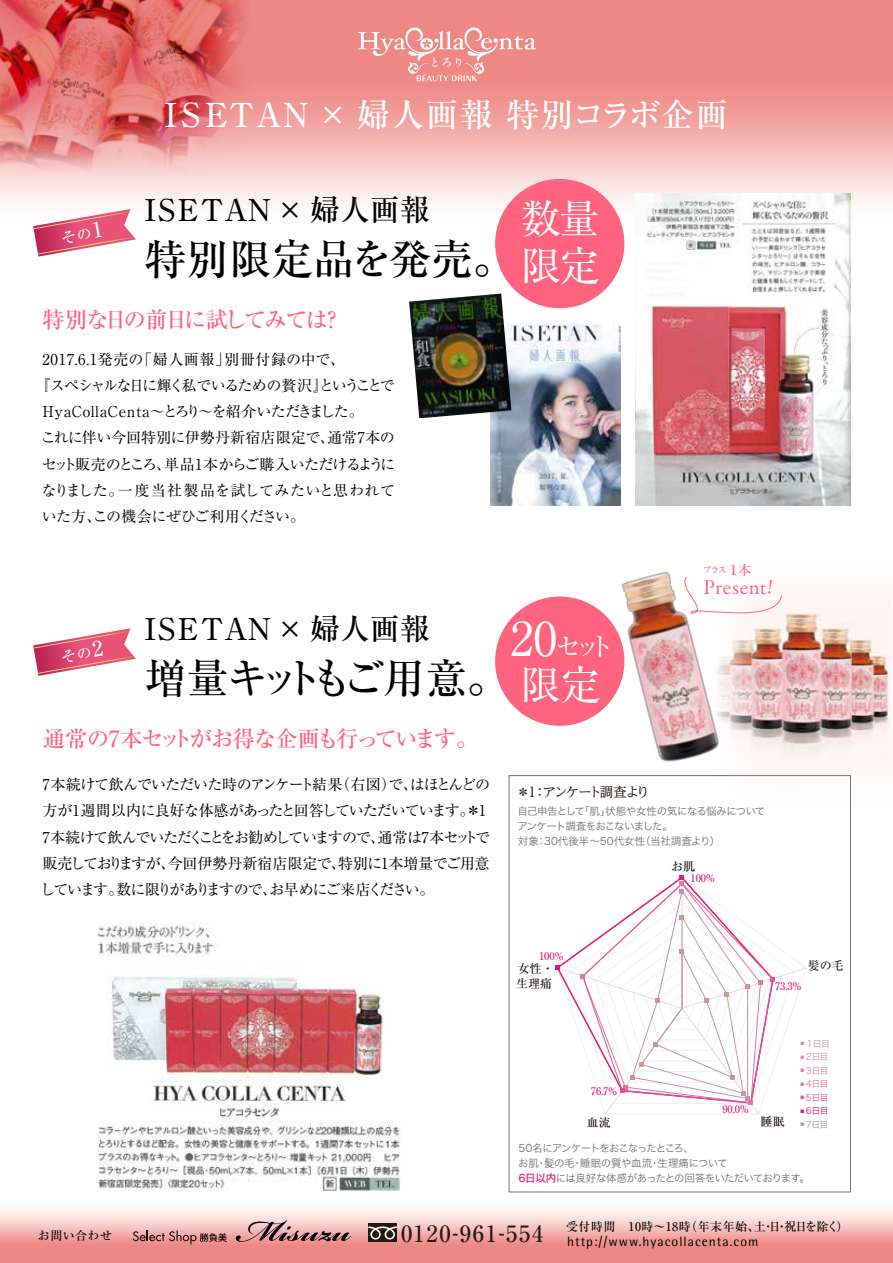
<style>
.page{position:relative;width:893px;height:1263px;background:#fff}
.page>*{position:absolute;margin:0;border:0;box-sizing:border-box;transform-origin:0 0}
.t1{font:500 42px "Ryumin Pro";letter-spacing:-.145em;color:#000}
.t2{font:500 42px "Ryumin Pro";color:#000}
.t3{font:40.5px/46.5px "Ryumin Pro";color:#fff}
.t4{font:500 33px "Ryumin Pro";letter-spacing:.04em;color:#fff}
.t5{font:500 30px "Ryumin Pro";color:#000}
.t6{font:25.5px "Ryumin Pro";color:#fff}
.t7{font:500 22.5px "Ryumin Pro";letter-spacing:-.095em;color:#ff637d}
.t8{font:500 22.5px "Ryumin Pro";letter-spacing:.075em;color:#231815}
.t9{font:20.85px "Adobe Garamond Pro";letter-spacing:.035em;color:#ff637d}
.t10{font:15px/26.2px "Ryumin Pro";letter-spacing:-.065em;color:#000}
.t11{font:15px "Ryumin Pro";letter-spacing:.04em;color:#000}
.t12{font:15px "Ryumin Pro";letter-spacing:-.115em;color:#000}
.t13{font:15px "Ryumin Pro";letter-spacing:-.08em;color:#000}
.t14{font:15px "Ryumin Pro";letter-spacing:.005em;color:#000}
.t15{font:15px "Ryumin Pro";letter-spacing:.025em;color:#000}
.t16{font:15px "Ryumin Pro";letter-spacing:-.045em;color:#000}
.t17{font:13.5px "Rotis Semi Sans";letter-spacing:.075em;color:#000}
.t18{font:13.5px "UD Reimin Pro";letter-spacing:-.13em;color:#231815}
.t19{font:500 12px "Ryumin Pro";letter-spacing:.04em;color:#000}
.t20{font:500 12px/15px "Ryumin Upr";color:#231815}
.t21{font:10.5px/15px "Hiragino Sans W3";letter-spacing:-.055em;color:#727171}
.t22{font:500 10.5px "Ryumin Upr";color:#e61673}
.t23{font:500 9px "Ryumin Pro";color:#ff637d}
.t24{font:9px "Hiragino Sans W3";color:#b59ca8}
.t25{font:9px "Hiragino Sans W3";color:#cb9c97}
.t26{font:9px "Hiragino Sans W3";color:#c890aa}
.t27{font:9px "Hiragino Sans W3";color:#d979a3}
.t28{font:9px "Hiragino Sans W3";color:#e55297}
.t29{font:9px "Hiragino Sans W3";color:#e61673}
.t30{font:9px "Hiragino Sans W3";color:#9fa0a0}
.s1{font-size:46.5px}
.s2{font-size:13.5px}
.s3{font-family:"Hiragino Sans W5";color:#e61673}
</style>
<div class="page">
<svg style="left:0;top:0;width:893px;height:294px"></svg>
<img style="left:0;top:0;width:250px;height:176px">
<img style="left:729px;top:603px;width:163px;height:157px">
<svg style="left:0;top:1178px;width:893px;height:85px"></svg>
<img style="left:636px;top:193px;width:214px;height:313px">
<img style="left:89px;top:922px;width:323px;height:273px">
<img style="left:491px;top:324px;width:129px;height:182px">
<div style="left:495px;top:179px;width:129px;height:129px;background:#ff637d;border-radius:50%"></div>
<div style="left:495px;top:596px;width:129px;height:130px;background:#ff637d;border-radius:50%"></div>
<div style="left:509px;top:775px;width:342px;height:417px;border:1px solid #727171"></div>
<svg style="left:236px;top:1219px;width:115px;height:23px;background:#c29593"></svg>
<svg style="left:133px;top:1230px;width:94px;height:14px"></svg>
<div style="left:368px;top:1223px;width:29px;height:19px;background:#231815"></div>
<svg style="left:368px;top:1226px;width:29px;height:13px"></svg>
<svg style="left:358px;top:26px;width:178px;height:55px;background:#f09996"></svg>
<img style="left:608px;top:571px;width:121px;height:191px">
<svg style="left:555px;top:875px;width:252px;height:240px"></svg>
<img style="left:409px;top:294px;width:102px;height:124px">
<svg style="left:33px;top:209px;width:103px;height:48px"></svg>
<svg style="left:33px;top:628px;width:103px;height:48px"></svg>
<svg style="left:676px;top:576px;width:106px;height:51px"></svg>
<h3 class="t4" style="left:165px;top:89px;width:565px">ISETAN × 婦人画報 特別コラボ企画</h3>
<h3 class="t5" style="left:145px;top:186px;width:286px">ISETAN × 婦人画報</h3>
<h1 class="t2" style="left:145px;top:226px;width:372px">特別限定品を発売。</h1>
<h3 class="t7" style="left:43px;top:302px;width:302px">特別な日の前日に試してみては？</h3>
<p class="t11" style="left:43px;top:347px;width:304px">2017.6.1発売の「婦人画報」別冊付録の中で、</p>
<p class="t12" style="left:35px;top:373px;width:361px">『スペシャルな日に輝く私でいるための贅沢』ということで</p>
<p class="t11" style="left:43px;top:400px;width:323px">HyaCollaCenta～とろり～を紹介いただきました。</p>
<p class="t14" style="left:41px;top:426px;width:355px">これに伴い今回特別に伊勢丹新宿店限定で、通常7本の</p>
<p class="t13" style="left:42px;top:452px;width:355px">セット販売のところ、単品1本からご購入いただけるように</p>
<p class="t15" style="left:41px;top:478px;width:355px">なりました。一度当社製品を試してみたいと思われて</p>
<p class="t16" style="left:42px;top:505px;width:265px">いた方、この機会にぜひご利用ください。</p>
<h3 class="t5" style="left:145px;top:605px;width:286px">ISETAN × 婦人画報</h3>
<h1 class="t1" style="left:145px;top:646px;width:366px">増量キットもご用意。</h1>
<h3 class="t7" style="left:43px;top:720px;width:438px">通常の7本セットがお得な企画も行っています。</h3>
<p class="t10" style="left:40px;top:770px;width:452px">7本続けて飲んでいただいた時のアンケート結果（右図）で、はほとんどの方が1週間以内に良好な体感があったと回答していただいています。＊1<br>7本続けて飲んでいただくことをお勧めしていますので、通常は7本セットで販売しておりますが、今回伊勢丹新宿店限定で、特別に1本増量でご用意しています。数に限りがありますので、お早めにご来店ください。</p>
<h2 class="t3" style="left:520px;top:193px;width:81px">数量限定</h2>
<h3 class="t6" style="left:510px;top:626px;width:105px"><span class="s1">20</span>セット</h3>
<h2 class="t3" style="left:520px;top:659px;width:82px">限定</h2>
<p class="t18" style="left:516px;top:781px;width:135px">＊1：アンケート調査より</p>
<p class="t23" style="left:703px;top:563px;width:50px">プラス <span class="s2">１本</span></p>
<h3 class="t9" style="left:704px;top:574px;width:64px">Present</h3>
<p class="t21" style="left:517px;top:803px;width:250px">自己申告として「肌」状態や女性の気になる悩みについてアンケート調査をおこないました。<br>対象：30代後半～50代女性（当社調査より）</p>
<p class="t20" style="left:671px;top:859px;width:25px">お肌</p>
<p class="t22" style="left:690px;top:869px;width:26px">100%</p>
<p class="t22" style="left:539px;top:947px;width:26px">100%</p>
<p class="t20" style="left:516px;top:961px;width:39px">女性・生理痛</p>
<p class="t20" style="left:808px;top:958px;width:37px">髪の毛</p>
<p class="t22" style="left:775px;top:978px;width:28px">73.3%</p>
<p class="t22" style="left:591px;top:1083px;width:28px">76.7%</p>
<p class="t22" style="left:722px;top:1100px;width:28px">90.0%</p>
<p class="t20" style="left:587px;top:1115px;width:25px">血流</p>
<p class="t20" style="left:761px;top:1113px;width:26px">睡眠</p>
<p class="t24" style="left:800px;top:1035px;width:32px"><sup>■</sup> １日目</p>
<p class="t25" style="left:800px;top:1049px;width:30px"><sup>■</sup> 2日目</p>
<p class="t26" style="left:800px;top:1062px;width:30px"><sup>■</sup> 3日目</p>
<p class="t27" style="left:800px;top:1076px;width:30px"><sup>■</sup> 4日目</p>
<p class="t28" style="left:800px;top:1089px;width:30px"><sup>■</sup> 5日目</p>
<p class="t29" style="left:800px;top:1103px;width:30px"><sup>■</sup> 6日目</p>
<p class="t30" style="left:800px;top:1116px;width:30px"><sup>■</sup> 7日目</p>
<p class="t21" style="left:518px;top:1140px;width:293px">50名にアンケートをおこなったところ、<br>お肌・髪の毛・睡眠の質や血流・生理痛について<br><span class="s3">6日以内</span>には良好な体感があったとの回答をいただいております。</p>
<p class="t19" style="left:38px;top:1226px;width:76px">お問い合わせ</p>
<h3 class="t8" style="left:401px;top:1215px;width:144px">0120-961-554</h3>
<p class="t19" style="left:566px;top:1216px;width:284px">受付時間　10時～18時（年末年始、土・日・祝日を除く）</p>
<p class="t17" style="left:567px;top:1234px;width:193px">http://www.hyacollacenta.com</p>
</div>
